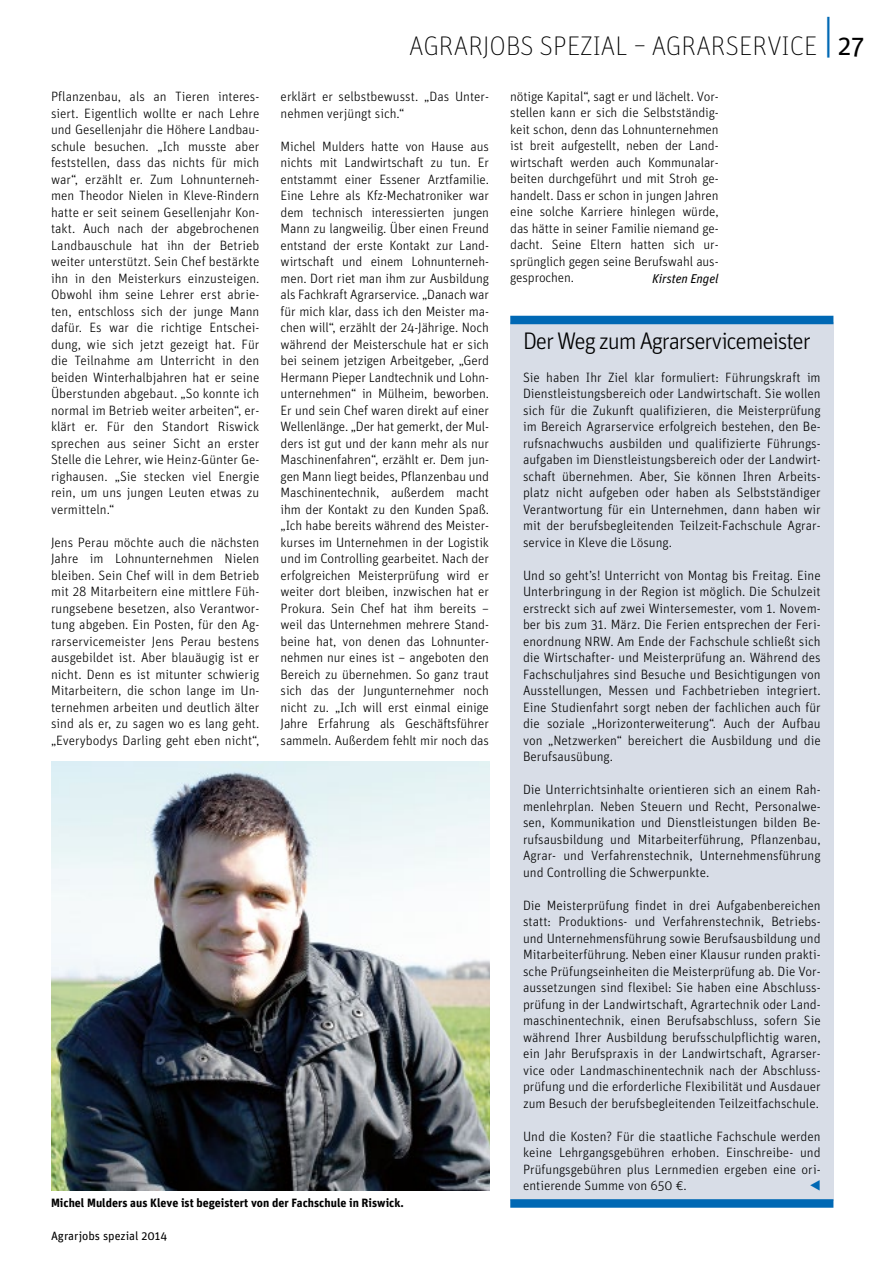
<style>
.page{position:relative;width:893px;height:1263px;background:#fff}
.page>*{position:absolute;margin:0;border:0;box-sizing:border-box;transform-origin:0 0}
.t1{font:100 27px "Unit OT";color:#000}
.t2{font:300 24px "Unit OT";letter-spacing:-.05em;color:#000}
.t3{font:300 13.5px/16.5px "Unit OT";color:#000;text-align:justify}
.t4{font:italic 12.75px "Unit OT";letter-spacing:-.01em;color:#000}
.t5{font:700 12px "Unit OT";color:#000}
.t6{font:12px "Unit OT";color:#000}
.s1{font-weight:400}
</style>
<div class="page">
<img style="left:51px;top:761px;width:438px;height:429px">
<div style="left:510px;top:322px;width:323px;height:879px;background:#d8dde7"></div>
<div style="left:510px;top:316px;width:323px;height:8px;background:#0068b4"></div>
<div style="left:510px;top:1199px;width:323px;height:9px;background:#0068b4"></div>
<p class="t3" style="left:51px;top:88px;width:210px">Pflanzenbau, als an Tieren interes&shy;siert. Eigentlich wollte er nach Lehre und Gesellenjahr die Höhere Landbau&shy;schule besuchen. „Ich musste aber feststellen, dass das nichts für mich war“, erzählt er. Zum Lohnunterneh&shy;men Theodor Nielen in Kleve-Rindern hatte er seit seinem Gesellenjahr Kon&shy;takt. Auch nach der abgebrochenen Landbauschule hat ihn der Betrieb weiter unterstützt. Sein Chef bestärkte ihn in den Meisterkurs einzusteigen.<br>Obwohl ihm seine Lehrer erst abrie&shy;ten, entschloss sich der junge Mann dafür. Es war die richtige Entschei&shy;dung, wie sich jetzt gezeigt hat. Für die Teilnahme am Unterricht in den beiden Winterhalbjahren hat er seine Überstunden abgebaut. „So konnte ich normal im Betrieb weiter arbeiten“, er&shy;klärt er. Für den Standort Riswick sprechen aus seiner Sicht an erster Stelle die Lehrer, wie Heinz-Günter Ge&shy;righausen. „Sie stecken viel Energie rein, um uns jungen Leuten etwas zu vermitteln.“</p>
<p class="t3" style="left:51px;top:534px;width:210px">Jens Perau möchte auch die nächsten Jahre im Lohnunternehmen Nielen bleiben. Sein Chef will in dem Betrieb mit 28 Mitarbeitern eine mittlere Füh&shy;rungsebene besetzen, also Verantwor&shy;tung abgeben. Ein Posten, für den Ag&shy;rarservicemeister Jens Perau bestens ausgebildet ist. Aber blauäugig ist er nicht. Denn es ist mitunter schwierig Mitarbeitern, die schon lange im Un&shy;ternehmen arbeiten und deutlich älter sind als er, zu sagen wo es lang geht. „Everybodys Darling geht eben nicht“,</p>
<h1 class="t1" style="left:409px;top:31px;width:457px">AGRARJOBS SPEZIAL – AGRARSERVICE <sup>|</sup> <span class="s1">27</span></h1>
<p class="t3" style="left:281px;top:88px;width:210px">erklärt er selbstbewusst. „Das Unter&shy;nehmen verjüngt sich.“</p>
<p class="t3" style="left:281px;top:138px;width:210px">Michel Mulders hatte von Hause aus nichts mit Landwirtschaft zu tun. Er entstammt einer Essener Arztfamilie.<br>Eine Lehre als Kfz-Mechatroniker war dem technisch interessierten jungen Mann zu langweilig. Über einen Freund entstand der erste Kontakt zur Land&shy;wirtschaft und einem Lohnunterneh&shy;men. Dort riet man ihm zur Ausbildung als Fachkraft Agrarservice. „Danach war für mich klar, dass ich den Meister ma&shy;chen will“, erzählt der 24-Jährige. Noch während der Meisterschule hat er sich bei seinem jetzigen Arbeitgeber, „Gerd Hermann Pieper Landtechnik und Lohn&shy;unternehmen“ in Mülheim, beworben.<br>Er und sein Chef waren direkt auf einer Wellenlänge. „Der hat gemerkt, der Mul&shy;ders ist gut und der kann mehr als nur Maschinenfahren“, erzählt er. Dem jun&shy;gen Mann liegt beides, Pflanzenbau und Maschinentechnik, außerdem macht ihm der Kontakt zu den Kunden Spaß. „Ich habe bereits während des Meister&shy;kurses im Unternehmen in der Logistik und im Controlling gearbeitet. Nach der erfolgreichen Meisterprüfung wird er weiter dort bleiben, inzwischen hat er Prokura. Sein Chef hat ihm bereits – weil das Unternehmen mehrere Stand&shy;beine hat, von denen das Lohnunter&shy;nehmen nur eines ist – angeboten den Bereich zu übernehmen. So ganz traut sich das der Jungunternehmer noch nicht zu. „Ich will erst einmal einige Jahre Erfahrung als Geschäftsführer sammeln. Außerdem fehlt mir noch das</p>
<p class="t3" style="left:510px;top:88px;width:210px">nötige Kapital“, sagt er und lächelt. Vor&shy;stellen kann er sich die Selbstständig&shy;keit schon, denn das Lohnunternehmen ist breit aufgestellt, neben der Land&shy;wirtschaft werden auch Kommunalar&shy;beiten durchgeführt und mit Stroh ge&shy;handelt. Dass er schon in jungen Jahren eine solche Karriere hinlegen würde, das hätte in seiner Familie niemand ge&shy;dacht. Seine Eltern hatten sich ur&shy;sprünglich gegen seine Berufswahl aus&shy;gesprochen.</p>
<p class="t4" style="left:652px;top:270px;width:68px">Kirsten Engel</p>
<h2 class="t2" style="left:523px;top:326px;width:289px">Der Weg zum Agrarservicemeister</h2>
<p class="t3" style="left:523px;top:369px;width:299px">Sie haben Ihr Ziel klar formuliert: Führungskraft im Dienstleistungsbereich oder Landwirtschaft. Sie wollen sich für die Zukunft qualifizieren, die Meisterprüfung im Bereich Agrarservice erfolgreich bestehen, den Be&shy;rufsnachwuchs ausbilden und qualifizierte Führungs&shy;aufgaben im Dienstleistungsbereich oder der Landwirt&shy;schaft übernehmen. Aber, Sie können Ihren Arbeits&shy;platz nicht aufgeben oder haben als Selbstständiger Verantwortung für ein Unternehmen, dann haben wir mit der berufsbegleitenden Teilzeit-Fachschule Agrar&shy;service in Kleve die Lösung.</p>
<p class="t3" style="left:523px;top:567px;width:299px">Und so geht’s! Unterricht von Montag bis Freitag. Eine Unterbringung in der Region ist möglich. Die Schulzeit erstreckt sich auf zwei Wintersemester, vom 1. Novem&shy;ber bis zum 31. März. Die Ferien entsprechen der Feri&shy;enordnung NRW. Am Ende der Fachschule schließt sich die Wirtschafter- und Meisterprüfung an. Während des Fachschuljahres sind Besuche und Besichtigungen von Ausstellungen, Messen und Fachbetrieben integriert.<br>Eine Studienfahrt sorgt neben der fachlichen auch für die soziale „Horizonterweiterung“. Auch der Aufbau von „Netzwerken“ bereichert die Ausbildung und die Berufsausübung.</p>
<p class="t3" style="left:523px;top:781px;width:299px">Die Unterrichtsinhalte orientieren sich an einem Rah&shy;menlehrplan. Neben Steuern und Recht, Personalwe&shy;sen, Kommunikation und Dienstleistungen bilden Be&shy;rufsausbildung und Mitarbeiterführung, Pflanzenbau, Agrar- und Verfahrenstechnik, Unternehmensführung und Controlling die Schwerpunkte.</p>
<p class="t3" style="left:523px;top:897px;width:299px">Die Meisterprüfung findet in drei Aufgabenbereichen statt: Produktions- und Verfahrenstechnik, Betriebs&shy;und Unternehmensführung sowie Berufsausbildung und Mitarbeiterführung. Neben einer Klausur runden prakti&shy;sche Prüfungseinheiten die Meisterprüfung ab. Die Vor&shy;aussetzungen sind flexibel: Sie haben eine Abschluss&shy;prüfung in der Landwirtschaft, Agrartechnik oder Land&shy;maschinentechnik, einen Berufsabschluss, sofern Sie während Ihrer Ausbildung berufsschulpflichtig waren, ein Jahr Berufspraxis in der Landwirtschaft, Agrarser&shy;vice oder Landmaschinentechnik nach der Abschluss&shy;prüfung und die erforderliche Flexibilität und Ausdauer zum Besuch der berufsbegleitenden Teilzeitfachschule.</p>
<p class="t3" style="left:523px;top:1128px;width:299px">Und die Kosten? Für die staatliche Fachschule werden keine Lehrgangsgebühren erhoben. Einschreibe- und Prüfungsgebühren plus Lernmedien ergeben eine ori&shy;entierende Summe von 650 €.</p>
<p class="t5" style="left:51px;top:1195px;width:354px">Michel Mulders aus Kleve ist begeistert von der Fachschule in Riswick.</p>
<p class="t6" style="left:51px;top:1228px;width:118px">Agrarjobs spezial 2014</p>
</div>
